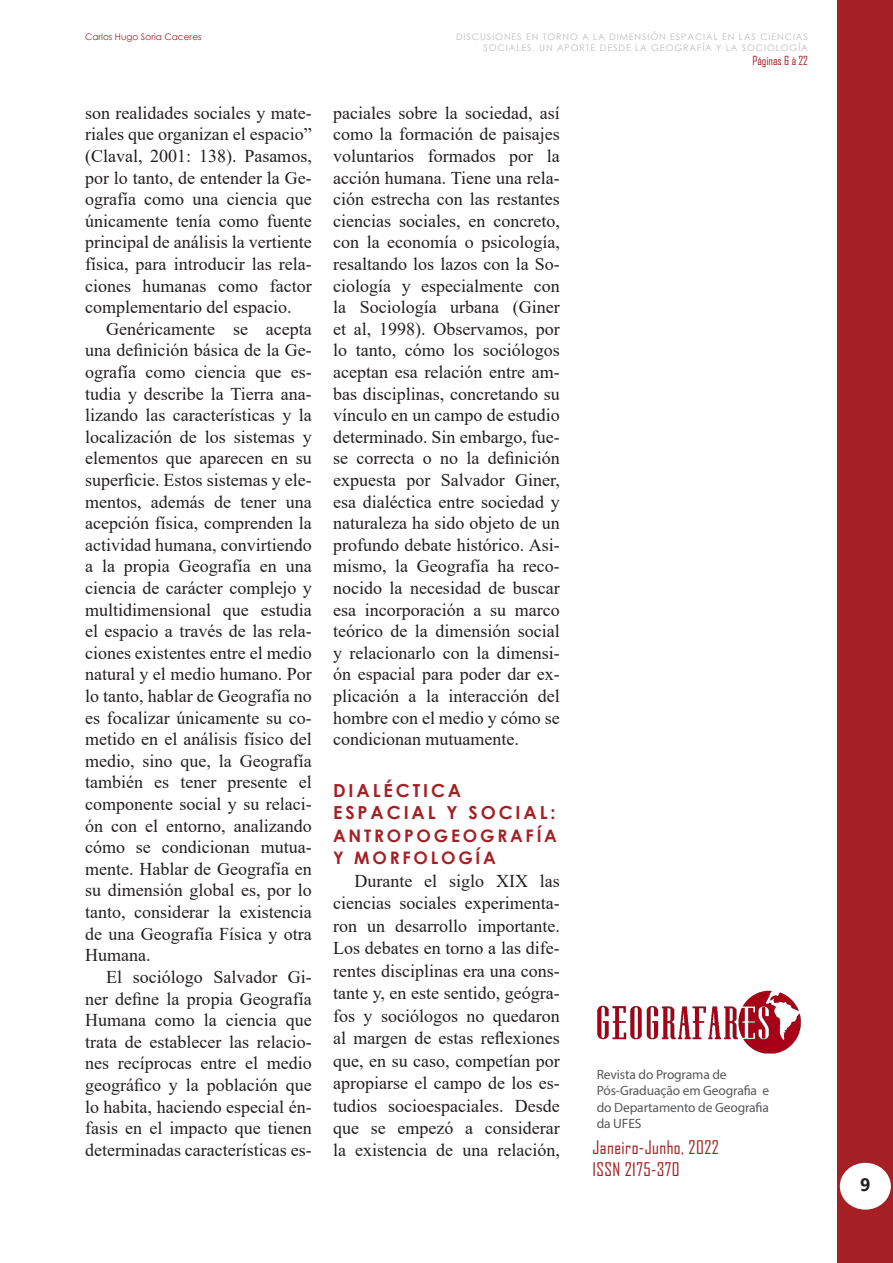
<style>
.page{position:relative;width:893px;height:1263px;background:#fff}
.page>*{position:absolute;margin:0;border:0;box-sizing:border-box;transform-origin:0 0}
.Corpo_do_Texto_Ofici{font:18px/21.6px "Times New Roman";color:#231f20;text-align:justify}
.t1{font:18px/21.6px "Agency FB";letter-spacing:.025em;color:#a52025}
.TÍTULO_CENTURY{font:700 18px/22.5px "Century Gothic";letter-spacing:.16em;color:#a52025}
.t2{font:700 18px "Segoe UI";color:#231f20}
.TÍTULO_CENTURY-2{font:700 17.25px/22.5px "Century Gothic";letter-spacing:.16em;color:#a52025}
.t3{font:13.5px/16.2px "Myriad Pro";letter-spacing:-.01em;color:#57585a}
.t4{font:12px "Agency FB";color:#a52025}
.t5{font:9px/10.8px "Century Gothic";letter-spacing:.1em;color:#bcbdc0;text-align:right}
.t6{font:9px "Century Gothic";color:#a52025}
</style>
<div class="page">
<div style="left:838px;top:0;width:55px;height:1263px;background:#a52025"></div>
<div style="left:841px;top:1163px;width:49px;height:46px;background:#fff;border-radius:50%"></div>
<div style="left:840px;top:1163px;width:51px;height:46px;border:2px solid #fff;border-radius:50%"></div>
<img style="left:597px;top:990px;width:204px;height:64px">
<p class="t6" style="left:85px;top:30px;width:118px">Carlos Hugo Soria Caceres</p>
<p class="Corpo_do_Texto_Ofici" style="left:85px;top:101px;width:228px">son realidades sociales y mate&shy;riales que organizan el espacio” (Claval, 2001: 138). Pasamos, por lo tanto, de entender la Ge&shy;ografía como una ciencia que únicamente tenía como fuente principal de análisis la vertiente física, para introducir las rela&shy;ciones humanas como factor complementario del espacio.</p>
<p class="Corpo_do_Texto_Ofici" style="left:85px;top:317px;width:228px;text-indent:21px">Genéricamente se acepta una definición básica de la Ge&shy;ografía como ciencia que es&shy;tudia y describe la Tierra ana&shy;lizando las características y la localización de los sistemas y elementos que aparecen en su superficie. Estos sistemas y ele&shy;mentos, además de tener una acepción física, comprenden la actividad humana, convirtiendo a la propia Geografía en una ciencia de carácter complejo y multidimensional que estudia el espacio a través de las rela&shy;ciones existentes entre el medio natural y el medio humano. Por lo tanto, hablar de Geografía no es focalizar únicamente su co&shy;metido en el análisis físico del medio, sino que, la Geografía también es tener presente el componente social y su relaci&shy;ón con el entorno, analizando cómo se condicionan mutua&shy;mente. Hablar de Geografía en su dimensión global es, por lo tanto, considerar la existencia de una Geografía Física y otra Humana.</p>
<p class="Corpo_do_Texto_Ofici" style="left:85px;top:965px;width:228px;text-indent:21px">El sociólogo Salvador Gi&shy;ner define la propia Geografía Humana como la ciencia que trata de establecer las relacio&shy;nes recíprocas entre el medio geográfico y la población que lo habita, haciendo especial én&shy;fasis en el impacto que tienen determinadas características es-</p>
<p class="t5" style="left:456px;top:31px;width:353px">DISCUSIONES EN TORNO A LA DIMENSIÓN ESPACIAL EN LAS CIENCIAS<br>SOCIALES. UN APORTE DESDE LA GEOGRAFÍA Y LA SOCIOLOGÍA</p>
<p class="t4" style="left:752px;top:53px;width:57px">Páginas 6 à 22</p>
<p class="Corpo_do_Texto_Ofici" style="left:333px;top:101px;width:228px">paciales sobre la sociedad, así como la formación de paisajes voluntarios formados por la acción humana. Tiene una rela&shy;ción estrecha con las restantes ciencias sociales, en concreto, con la economía o psicología, resaltando los lazos con la So&shy;ciología y especialmente con la Sociología urbana (Giner et al, 1998). Observamos, por lo tanto, cómo los sociólogos aceptan esa relación entre am&shy;bas disciplinas, concretando su vínculo en un campo de estudio determinado. Sin embargo, fue&shy;se correcta o no la definición expuesta por Salvador Giner, esa dialéctica entre sociedad y naturaleza ha sido objeto de un profundo debate histórico. Asi&shy;mismo, la Geografía ha reco&shy;nocido la necesidad de buscar esa incorporación a su marco teórico de la dimensión social y relacionarlo con la dimensi&shy;ón espacial para poder dar ex&shy;plicación a la interacción del hombre con el medio y cómo se condicionan mutuamente.</p>
<p class="TÍTULO_CENTURY" style="left:333px;top:778px;width:224px">DIALÉCTICA<br>ESPACIAL Y SOCIAL:</p>
<p class="TÍTULO_CENTURY-2" style="left:333px;top:823px;width:225px">ANTROPOGEOGRAFÍA<br>Y MORFOLOGÍA</p>
<p class="Corpo_do_Texto_Ofici" style="left:333px;top:869px;width:228px;line-height:22.4px;text-indent:21px">Durante el siglo XIX las ciencias sociales experimenta&shy;ron un desarrollo importante.<br>Los debates en torno a las dife&shy;rentes disciplinas era una cons&shy;tante y, en este sentido, geógra&shy;fos y sociólogos no quedaron al margen de estas reflexiones que, en su caso, competían por apropiarse el campo de los es&shy;tudios socioespaciales. Desde que se empezó a considerar la existencia de una relación,</p>
<p class="t3" style="left:597px;top:1066px;width:174px">Revista do Programa de<br>Pós-Graduação em Geografia e do Departamento de Geografia da UFES</p>
<p class="t1" style="left:592px;top:1136px;width:128px">Janeiro-Junho, 2022<br>ISSN 2175-370</p>
<p class="t2" style="left:860px;top:1167px;width:12px">9</p>
</div>
